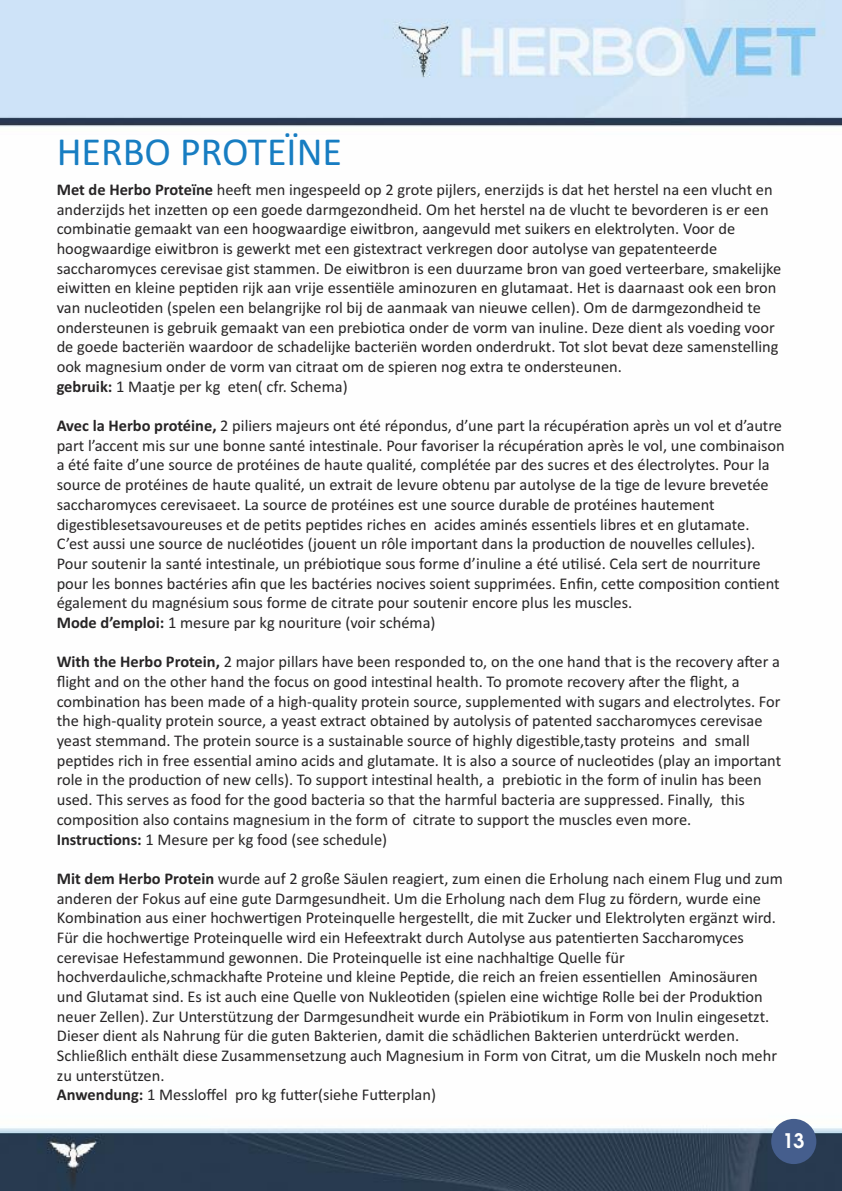
<style>
.page{position:relative;width:842px;height:1191px;background:#fff}
.page>*{position:absolute;margin:0;border:0;box-sizing:border-box;transform-origin:0 0}
.t1{font:40px "Calibri";color:#177dc2}
.t2{font:600 20px "Avant Garde";color:#fff}
.t3{font:16.4px/19.6px "Calibri";color:#272526}
.s1{font-weight:700}
</style>
<div class="page">
<img style="left:0;top:0;width:842px;height:1191px">
<div style="left:771px;top:1118px;width:45px;height:46px;background:#455e8d;border-radius:50%"></div>
<h1 class="t1" style="left:57px;top:127px;width:287px">HERBO PROTEÏNE</h1>
<p class="t3" style="left:57px;top:179px;width:726px"><span class="s1">Met de Herbo Proteïne</span> heeft men ingespeeld op 2 grote pijlers, enerzijds is dat het herstel na een vlucht en anderzijds het inzetten op een goede darmgezondheid. Om het herstel na de vlucht te bevorderen is er een combinatie gemaakt van een hoogwaardige eiwitbron, aangevuld met suikers en elektrolyten. Voor de hoogwaardige eiwitbron is gewerkt met een gistextract verkregen door autolyse van gepatenteerde saccharomyces cerevisae gist stammen. De eiwitbron is een duurzame bron van goed verteerbare, smakelijke eiwitten en kleine peptiden rijk aan vrije essentiële aminozuren en glutamaat. Het is daarnaast ook een bron van nucleotiden (spelen een belangrijke rol bij de aanmaak van nieuwe cellen). Om de darmgezondheid te ondersteunen is gebruik gemaakt van een prebiotica onder de vorm van inuline. Deze dient als voeding voor de goede bacteriën waardoor de schadelijke bacteriën worden onderdrukt. Tot slot bevat deze samenstelling ook magnesium onder de vorm van citraat om de spieren nog extra te ondersteunen.<br><span class="s1">gebruik:</span> 1 Maatje per kg eten( cfr. Schema)</p>
<p class="t3" style="left:57px;top:416px;width:730px"><span class="s1">Avec la Herbo protéine,</span> 2 piliers majeurs ont été répondus, d’une part la récupération après un vol et d’autre part l’accent mis sur une bonne santé intestinale. Pour favoriser la récupération après le vol, une combinaison a été faite d’une source de protéines de haute qualité, complétée par des sucres et des électrolytes. Pour la source de protéines de haute qualité, un extrait de levure obtenu par autolyse de la tige de levure brevetée saccharomyces cerevisaeet. La source de protéines est une source durable de protéines hautement digestiblesetsavoureuses et de petits peptides riches en acides aminés essentiels libres et en glutamate.<br>C’est aussi une source de nucléotides (jouent un rôle important dans la production de nouvelles cellules).<br>Pour soutenir la santé intestinale, un prébiotique sous forme d’inuline a été utilisé. Cela sert de nourriture pour les bonnes bactéries afin que les bactéries nocives soient supprimées. Enfin, cette composition contient également du magnésium sous forme de citrate pour soutenir encore plus les muscles.<br><span class="s1">Mode d’emploi:</span> 1 mesure par kg nouriture (voir schéma)</p>
<p class="t3" style="left:57px;top:652px;width:726px"><span class="s1">With the Herbo Protein,</span> 2 major pillars have been responded to, on the one hand that is the recovery after a flight and on the other hand the focus on good intestinal health. To promote recovery after the flight, a combination has been made of a high-quality protein source, supplemented with sugars and electrolytes. For the high-quality protein source, a yeast extract obtained by autolysis of patented saccharomyces cerevisae yeast stemmand. The protein source is a sustainable source of highly digestible,tasty proteins and small peptides rich in free essential amino acids and glutamate. It is also a source of nucleotides (play an important role in the production of new cells). To support intestinal health, a prebiotic in the form of inulin has been used. This serves as food for the good bacteria so that the harmful bacteria are suppressed. Finally, this composition also contains magnesium in the form of citrate to support the muscles even more.<br><span class="s1">Instructions:</span> 1 Mesure per kg food (see schedule)</p>
<p class="t3" style="left:57px;top:868px;width:728px"><span class="s1">Mit dem Herbo Protein</span> wurde auf 2 große Säulen reagiert, zum einen die Erholung nach einem Flug und zum anderen der Fokus auf eine gute Darmgesundheit. Um die Erholung nach dem Flug zu fördern, wurde eine Kombination aus einer hochwertigen Proteinquelle hergestellt, die mit Zucker und Elektrolyten ergänzt wird.<br>Für die hochwertige Proteinquelle wird ein Hefeextrakt durch Autolyse aus patentierten Saccharomyces cerevisae Hefestammund gewonnen. Die Proteinquelle ist eine nachhaltige Quelle für hochverdauliche,schmackhafte Proteine und kleine Peptide, die reich an freien essentiellen Aminosäuren und Glutamat sind. Es ist auch eine Quelle von Nukleotiden (spielen eine wichtige Rolle bei der Produktion neuer Zellen). Zur Unterstützung der Darmgesundheit wurde ein Präbiotikum in Form von Inulin eingesetzt.<br>Dieser dient als Nahrung für die guten Bakterien, damit die schädlichen Bakterien unterdrückt werden.<br>Schließlich enthält diese Zusammensetzung auch Magnesium in Form von Citrat, um die Muskeln noch mehr zu unterstützen.<br><span class="s1">Anwendung:</span> 1 Messloffel pro kg futter(siehe Futterplan)</p>
<p class="t2" style="left:782px;top:1129px;width:24px">13</p>
</div>
